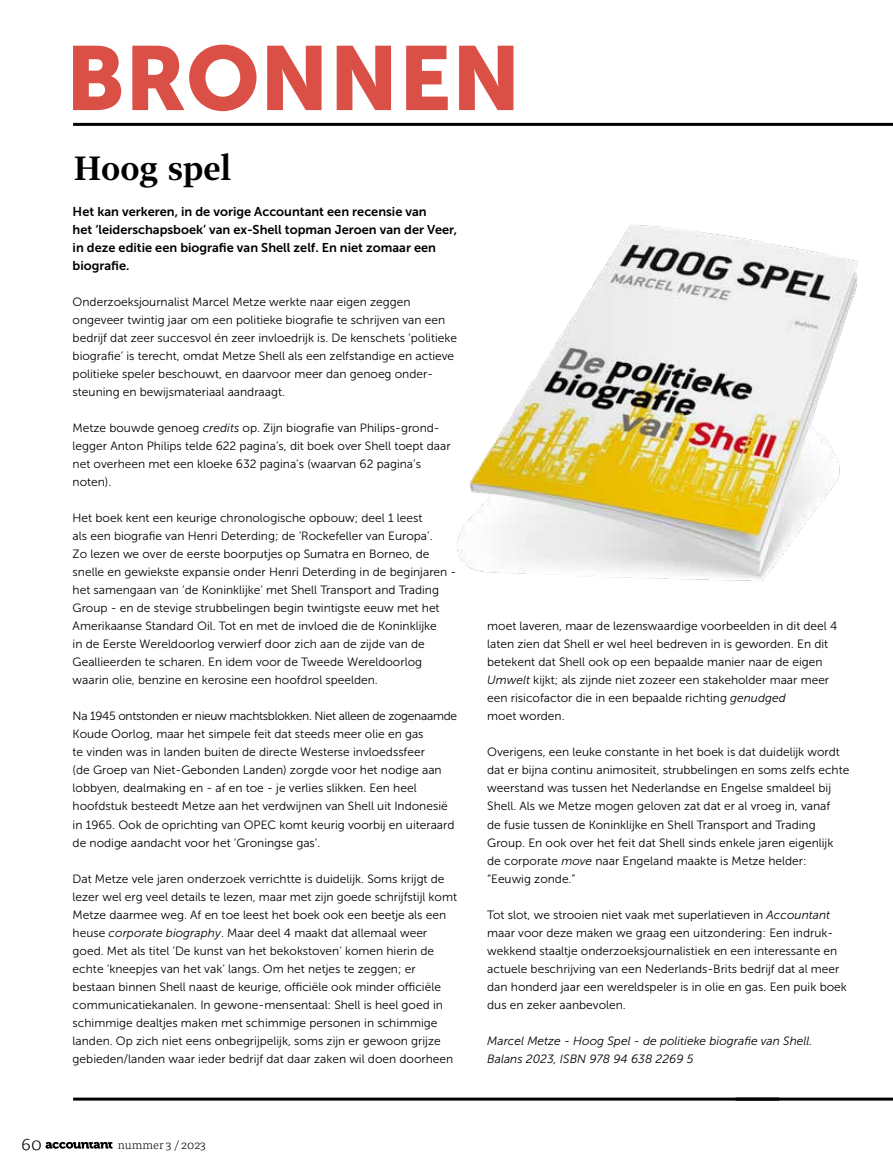
<style>
.page{position:relative;width:893px;height:1170px;background:#fff}
.page>*{position:absolute;margin:0;border:0;box-sizing:border-box;transform-origin:0 0}
.t1{font:90px "Museo Sans 900";color:#da4f46}
.t2{font:700 33px "Tabac G2";color:#000}
.t3{font:300 18px "Tisa Pro";color:#000}
.t4{font:12.75px/18px "Museo Sans 700";color:#000}
.t5{font:12px/18px "Museo Sans 300";color:#000}
.t6{font:italic 12px/18px "Museo Sans 300";color:#000}
.t7{font:300 12px "Tisa Pro";color:#000}
.s1{font-style:italic}
</style>
<div class="page">
<svg style="left:45px;top:1141px;width:67px;height:7px"></svg>
<hr style="left:73px;top:123px;width:820px;height:3px;background:#000">
<hr style="left:73px;top:1097px;width:706px;height:3px;background:#000">
<hr style="left:736px;top:1097px;width:157px;height:3px;background:#000">
<img style="left:457px;top:224px;width:402px;height:357px">
<h1 class="t1" style="left:65px;top:27px;width:457px">BRONNEN</h1>
<h2 class="t2" style="left:74px;top:145px;width:159px">Hoog spel</h2>
<p class="t4" style="left:73px;top:203px;width:386px">Het kan verkeren, in de vorige Accountant een recensie van<br>het ‘leiderschapsboek’ van ex-Shell topman Jeroen van der Veer, in deze editie een biografie van Shell zelf. En niet zomaar een biografie.</p>
<p class="t5" style="left:73px;top:293px;width:386px">Onderzoeksjournalist Marcel Metze werkte naar eigen zeggen ongeveer twintig jaar om een politieke biografie te schrijven van een bedrijf dat zeer succesvol én zeer invloedrijk is. De kenschets ‘politieke biografie’ is terecht, omdat Metze Shell als een zelfstandige en actieve politieke speler beschouwt, en daarvoor meer dan genoeg onder&shy;steuning en bewijsmateriaal aandraagt.</p>
<p class="t5" style="left:73px;top:419px;width:379px">Metze bouwde genoeg <span class="s1">credits</span> op. Zijn biografie van Philips- grond&shy;legger Anton Philips telde 622 pagina’s, dit boek over Shell toept daar net overheen met een kloeke 632 pagina’s (waarvan 62 pagina’s noten).</p>
<p class="t5" style="left:73px;top:509px;width:383px">Het boek kent een keurige chronologische opbouw; deel 1 leest<br>als een biografie van Henri Deterding; de ‘Rockefeller van Europa’.<br>Zo lezen we over de eerste boorputjes op Sumatra en Borneo, de snelle en gewiekste expansie onder Henri Deterding in de beginjaren - het samengaan van ‘de Koninklijke’ met Shell Transport and Trading Group - en de stevige strubbelingen begin twintigste eeuw met het Amerikaanse Standard Oil. Tot en met de invloed die de Koninklijke<br>in de Eerste Wereldoorlog verwierf door zich aan de zijde van de Geallieerden te scharen. En idem voor de Tweede Wereldoorlog waarin olie, benzine en kerosine een hoofdrol speelden.</p>
<p class="t5" style="left:73px;top:707px;width:386px">Na 1945 ontstonden er nieuw machtsblokken. Niet alleen de zogenaamde Koude Oorlog, maar het simpele feit dat steeds meer olie en gas<br>te vinden was in landen buiten de directe Westerse invloedssfeer<br>(de Groep van Niet-Gebonden Landen) zorgde voor het nodige aan lobbyen, dealmaking en - af en toe - je verlies slikken. Een heel hoofdstuk besteedt Metze aan het verdwijnen van Shell uit Indonesië in 1965. Ook de oprichting van OPEC komt keurig voorbij en uiteraard de nodige aandacht voor het ‘Groningse gas’.</p>
<p class="t5" style="left:73px;top:869px;width:386px">Dat Metze vele jaren onderzoek verrichtte is duidelijk. Soms krijgt de lezer wel erg veel details te lezen, maar met zijn goede schrijfstijl komt Metze daarmee weg. Af en toe leest het boek ook een beetje als een heuse <span class="s1">corporate biography</span>. Maar deel 4 maakt dat allemaal weer goed. Met als titel ‘De kunst van het bekokstoven’ komen hierin de echte ‘kneepjes van het vak’ langs. Om het netjes te zeggen; er bestaan binnen Shell naast de keurige, officiële ook minder officiële communicatiekanalen. In gewone- mensentaal: Shell is heel goed in schimmige dealtjes maken met schimmige personen in schimmige landen. Op zich niet eens onbegrijpelijk, soms zijn er gewoon grijze gebieden/landen waar ieder bedrijf dat daar zaken wil doen doorheen</p>
<h3 class="t3" style="left:21px;top:1130px;width:22px">60</h3>
<p class="t7" style="left:118px;top:1135px;width:90px">nummer 3 / 2023</p>
<p class="t5" style="left:487px;top:617px;width:352px">moet laveren, maar de lezenswaardige voorbeelden in dit deel 4 laten zien dat Shell er wel heel bedreven in is geworden. En dit betekent dat Shell ook op een bepaalde manier naar de eigen <span class="s1">Umwelt</span> kijkt; als zijnde niet zozeer een stakeholder maar meer een risicofactor die in een bepaalde richting <span class="s1">genudged<br></span>moet worden.</p>
<p class="t5" style="left:487px;top:743px;width:364px">Overigens, een leuke constante in het boek is dat duidelijk wordt dat er bijna continu animositeit, strubbelingen en soms zelfs echte weerstand was tussen het Nederlandse en Engelse smaldeel bij Shell. Als we Metze mogen geloven zat dat er al vroeg in, vanaf<br>de fusie tussen de Koninklijke en Shell Transport and Trading Group. En ook over het feit dat Shell sinds enkele jaren eigenlijk de corporate <span class="s1">move</span> naar Engeland maakte is Metze helder: “Eeuwig zonde.”</p>
<p class="t5" style="left:487px;top:905px;width:361px">Tot slot, we strooien niet vaak met superlatieven in <span class="s1">Accountant </span>maar voor deze maken we graag een uitzondering: Een indruk&shy;wekkend staaltje onderzoeksjournalistiek en een interessante en actuele beschrijving van een Nederlands- Brits bedrijf dat al meer dan honderd jaar een wereldspeler is in olie en gas. Een puik boek dus en zeker aanbevolen.</p>
<p class="t6" style="left:487px;top:1031px;width:327px">Marcel Metze - Hoog Spel - de politieke biografie van Shell.<br>Balans 2023, ISBN 978 94 638 2269 5</p>
</div>
